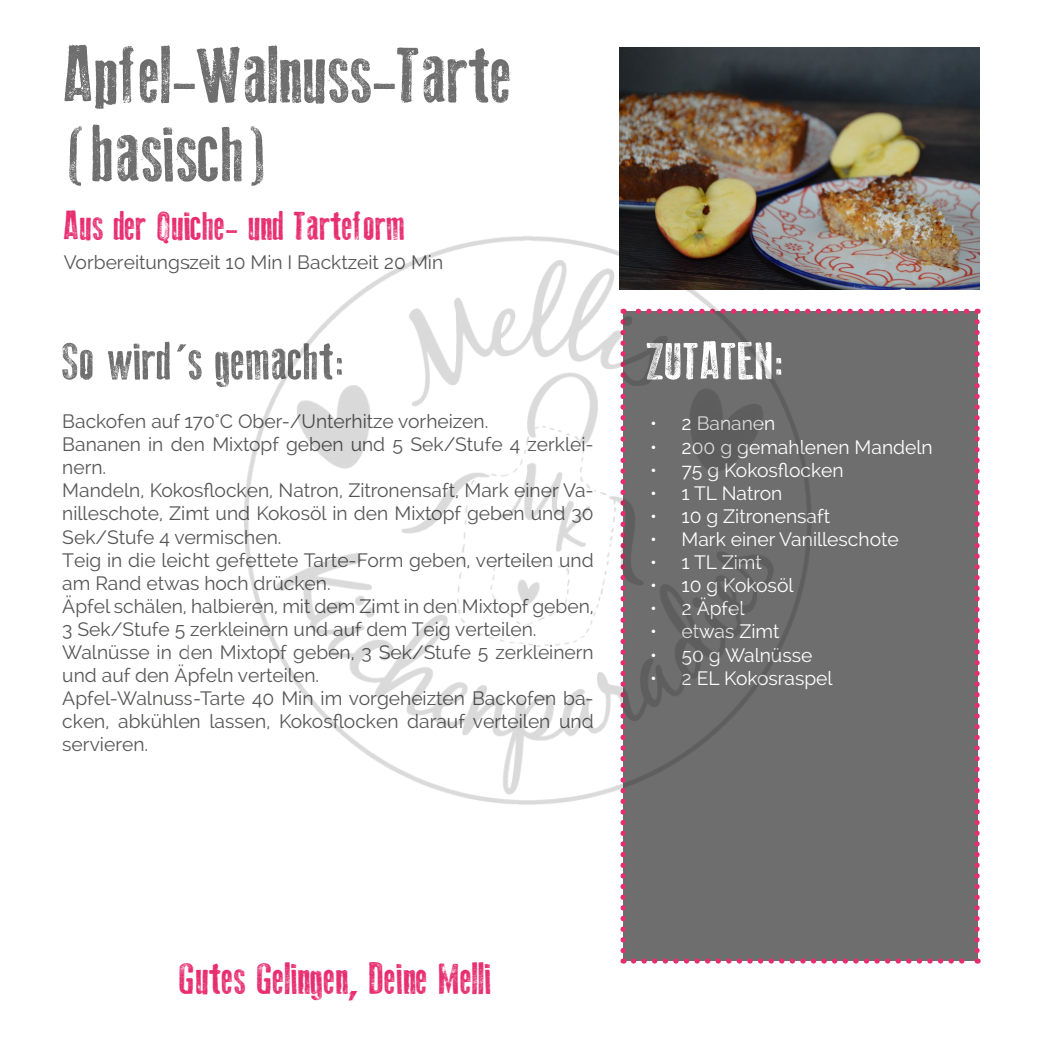
<style>
.page{position:relative;width:1042px;height:1042px;background:#fff}
.page>*{position:absolute;margin:0;border:0;box-sizing:border-box;transform-origin:0 0}
.t1{font:78.75px/78.8px "Old Press";color:#6e6e6e}
.t2{font:52.5px "Old Press";color:#6e6e6e}
.t3{font:52.5px "Old Press";color:#fff}
.t4{font:43.75px "Old Press";color:#e72d6f}
.t5{font:40.25px "Old Press";color:#e72d6f}
.t6{font:19.25px/23.1px "Raleway";color:#565655}
.t7{font:19.25px "Raleway";color:#fff}
</style>
<div class="page">
<img style="left:619px;top:48px;width:360px;height:241px">
<div style="left:623px;top:311px;width:354px;height:650px;background:#6e6e6e"></div>
<svg style="left:620px;top:811px;width:6px;height:152px"></svg>
<svg style="left:633px;top:958px;width:345px;height:5px"></svg>
<svg style="left:974px;top:309px;width:5px;height:641px"></svg>
<svg style="left:858px;top:309px;width:108px;height:5px"></svg>
<img style="left:244px;top:204px;width:610px;height:607px">
<h1 class="t1" style="left:64px;top:36px;width:450px">Apfel-Walnuss-Tarte (basisch)</h1>
<h3 class="t5" style="left:64px;top:203px;width:344px">Aus der Quiche- und Tarteform</h3>
<p class="t6" style="left:64px;top:250px;width:381px">Vorbereitungszeit 10 Min I Backtzeit 20 Min</p>
<h2 class="t2" style="left:62px;top:332px;width:284px">So wird´s gemacht:</h2>
<p class="t6" style="left:62px;top:410px;width:533px">Backofen auf 170°C Ober-/Unterhitze vorheizen.<br>Bananen in den Mixtopf geben und 5 Sek/Stufe 4 zerklei&shy;nern.<br>Mandeln, Kokosflocken, Natron, Zitronensaft, Mark einer Va&shy;nilleschote, Zimt und Kokosöl in den Mixtopf geben und 30<br>Sek/Stufe 4 vermischen.<br>Teig in die leicht gefettete Tarte-Form geben, verteilen und am Rand etwas hoch drücken.<br>Äpfel schälen, halbieren, mit dem Zimt in den Mixtopf geben, 3 Sek/Stufe 5 zerkleinern und auf dem Teig verteilen.<br>Walnüsse in den Mixtopf geben, 3 Sek/Stufe 5 zerkleinern und auf den Äpfeln verteilen.<br>Apfel-Walnuss-Tarte 40 Min im vorgeheizten Backofen ba&shy;cken, abkühlen lassen, Kokosflocken darauf verteilen und servieren.</p>
<h2 class="t3" style="left:646px;top:332px;width:140px">ZUTATEN:</h2>
<p class="t7" style="left:650px;top:412px;width:127px">• 2 Bananen</p>
<p class="t7" style="left:650px;top:436px;width:284px">• 200 g gemahlenen Mandeln</p>
<p class="t7" style="left:650px;top:459px;width:195px">• 75 g Kokosflocken</p>
<p class="t7" style="left:650px;top:482px;width:134px">• 1 TL Natron</p>
<p class="t7" style="left:650px;top:505px;width:182px">• 10 g Zitronensaft</p>
<p class="t7" style="left:650px;top:528px;width:250px">• Mark einer Vanilleschote</p>
<p class="t7" style="left:650px;top:551px;width:113px">• 1 TL Zimt</p>
<p class="t7" style="left:650px;top:574px;width:145px">• 10 g Kokosöl</p>
<p class="t7" style="left:650px;top:597px;width:96px">• 2 Äpfel</p>
<p class="t7" style="left:650px;top:620px;width:131px">• etwas Zimt</p>
<p class="t7" style="left:650px;top:643px;width:164px">• 50 g Walnüsse</p>
<p class="t7" style="left:650px;top:667px;width:184px">• 2 EL Kokosraspel</p>
<h3 class="t4" style="left:179px;top:954px;width:314px">Gutes Gelingen, Deine Melli</h3>
</div>
